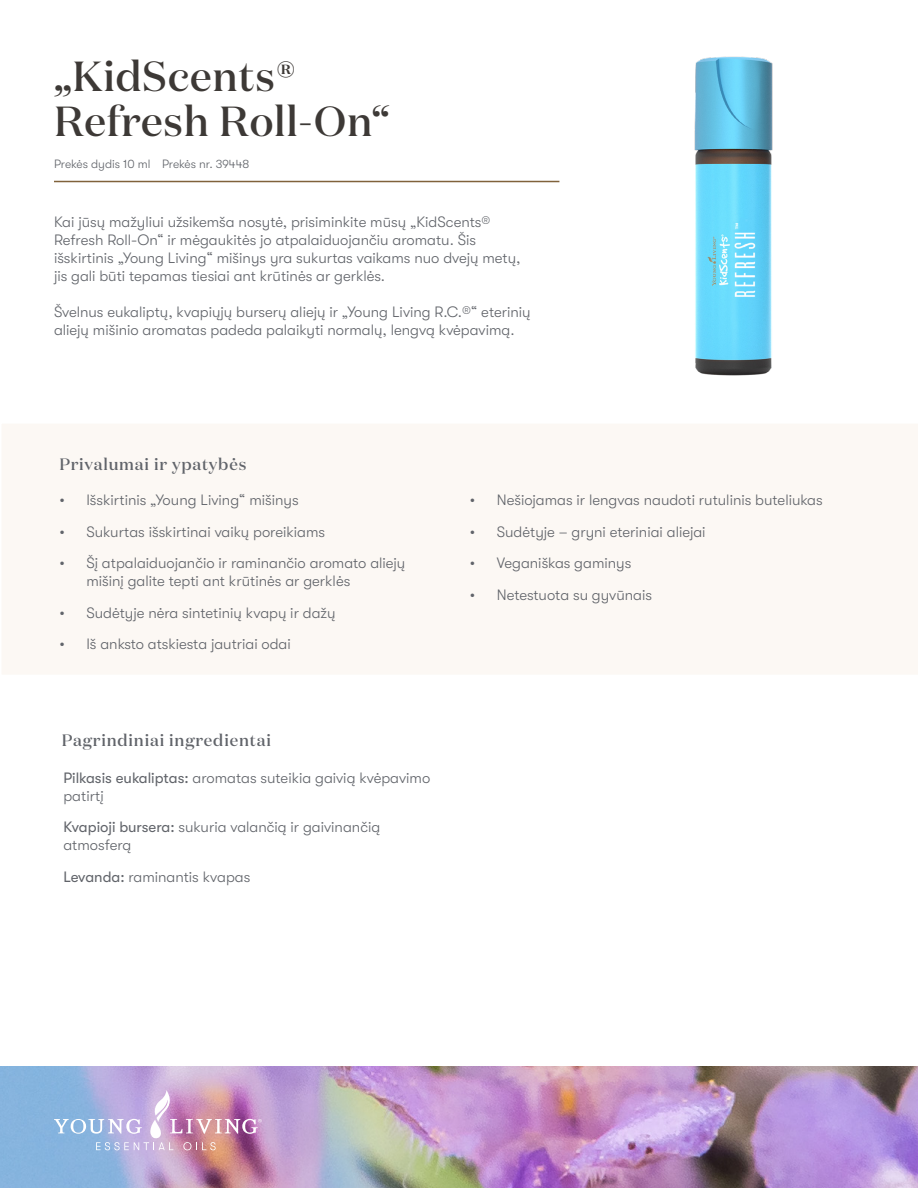
<style>
.page{position:relative;width:918px;height:1188px;background:#fff}
.page>*{position:absolute;margin:0;border:0;box-sizing:border-box;transform-origin:0 0}
.t1{font:500 42px/45px "Domaine Display";letter-spacing:.02em;color:#3d3936}
.t2{font:500 16.5px "Domaine Display";letter-spacing:.05em;color:#61646a}
.t3{font:300 15px/18px "GT Walsheim Pro";color:#61646a}
.t4{font:300 12px "GT Walsheim Pro";color:#61646a}
.s1{font-weight:400}
</style>
<div class="page">
<div style="left:2px;top:424px;width:916px;height:250px;background:#fcf8f4"></div>
<hr style="left:54px;top:181px;width:505px;height:1px;background:#80623b">
<img style="left:558px;top:56px;width:215px;height:320px">
<img style="left:0;top:1067px;width:918px;height:121px">
<svg style="left:54px;top:1090px;width:208px;height:60px;background:#baa5ca"></svg>
<h1 class="t1" style="left:54px;top:53px;width:337px">„KidScents®<br>Refresh Roll-On“</h1>
<p class="t4" style="left:54px;top:157px;width:197px">Prekės dydis 10 ml Prekės nr. 39448</p>
<p class="t3" style="left:54px;top:213px;width:468px">Kai jūsų mažyliui užsikemša nosytė, prisiminkite mūsų „KidScents® Refresh Roll-On“ ir mėgaukitės jo atpalaiduojančiu aromatu. Šis išskirtinis „Young Living“ mišinys yra sukurtas vaikams nuo dvejų metų, jis gali būti tepamas tiesiai ant krūtinės ar gerklės.</p>
<p class="t3" style="left:54px;top:303px;width:478px">Švelnus eukaliptų, kvapiųjų burserų aliejų ir „Young Living R.C.®“ eterinių aliejų mišinio aromatas padeda palaikyti normalų, lengvą kvėpavimą.</p>
<p class="t2" style="left:59px;top:454px;width:188px">Privalumai ir ypatybės</p>
<p class="t3" style="left:59px;top:491px;width:241px">• Išskirtinis „Young Living“ mišinys</p>
<p class="t3" style="left:59px;top:523px;width:267px">• Sukurtas išskirtinai vaikų poreikiams</p>
<p class="t3" style="left:86px;top:554px;width:321px;text-indent:-27px">• Šį atpalaiduojančio ir raminančio aromato aliejų mišinį galite tepti ant krūtinės ar gerklės</p>
<p class="t3" style="left:59px;top:604px;width:278px">• Sudėtyje nėra sintetinių kvapų ir dažų</p>
<p class="t3" style="left:59px;top:635px;width:233px">• Iš anksto atskiesta jautriai odai</p>
<p class="t2" style="left:62px;top:730px;width:211px">Pagrindiniai ingredientai</p>
<p class="t3" style="left:63px;top:768px;width:368px"><span class="s1">Pilkasis eukaliptas:</span> aromatas suteikia gaivią kvėpavimo patirtį</p>
<p class="t3" style="left:63px;top:818px;width:318px"><span class="s1">Kvapioji bursera:</span> sukuria valančią ir gaivinančią atmosferą</p>
<p class="t3" style="left:63px;top:867px;width:189px"><span class="s1">Levanda:</span> raminantis kvapas</p>
<p class="t3" style="left:470px;top:491px;width:354px">• Nešiojamas ir lengvas naudoti rutulinis buteliukas</p>
<p class="t3" style="left:470px;top:523px;width:237px">• Sudėtyje – gryni eteriniai aliejai</p>
<p class="t3" style="left:470px;top:554px;width:163px">• Veganiškas gaminys</p>
<p class="t3" style="left:470px;top:586px;width:184px">• Netestuota su gyvūnais</p>
</div>
